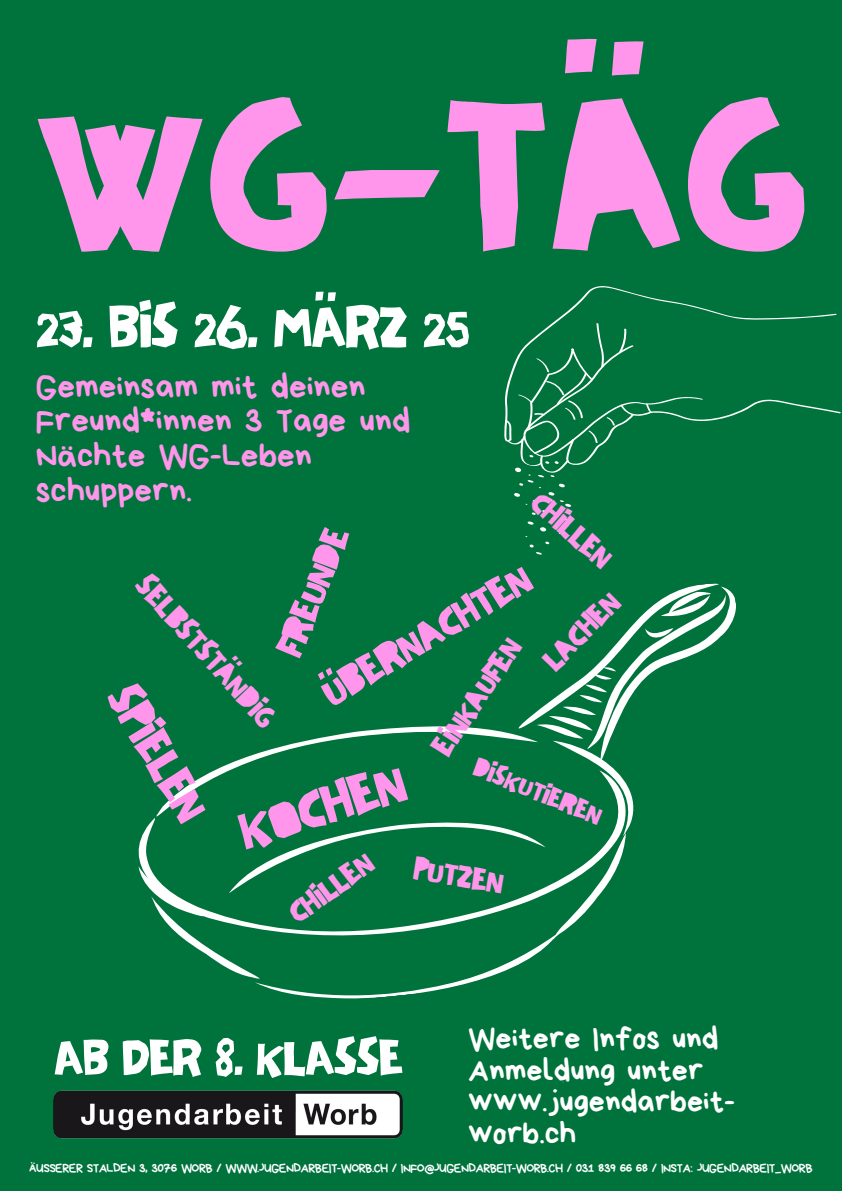
<style>
.page{position:relative;width:842px;height:1191px;background:#fff}
.page>*{position:absolute;margin:0;border:0;box-sizing:border-box;transform-origin:0 0}
.t1{font:248px "NF PAGKAKI Full";color:#ff96eb}
.t2{font:65px "NF PAGKAKI Regular";letter-spacing:-.05em;color:#fff}
.t3{font:61.9px "NF PAGKAKI Full";color:#ff96eb}
.t4{font:55px "NF PAGKAKI Regular";letter-spacing:-.05em;color:#fff}
.t5{font:54.1px "NF PAGKAKI Full";color:#ff96eb}
.t6{font:46.4px "NF PAGKAKI Full";color:#ff96eb}
.t7{font:42.5px "NF PAGKAKI Full";color:#ff96eb}
.t8{font:35px/34.5px "Bryndan Write";color:#ff96eb}
.t9{font:34.8px "NF PAGKAKI Full";color:#ff96eb}
.t10{font:32px/31.5px "Bryndan Write";color:#fff}
.t11{font:29.8px "NF PAGKAKI Full";color:#ff96eb}
.t12{font:13px "Bryndan Write";letter-spacing:-.045em;color:#fff}
</style>
<div class="page">
<div style="left:0;top:0;width:842px;height:1190px;background:#00733c"></div>
<svg style="left:253px;top:726px;width:218px;height:29px"></svg>
<svg style="left:138px;top:755px;width:132px;height:135px"></svg>
<svg style="left:279px;top:842px;width:346px;height:157px"></svg>
<svg style="left:151px;top:806px;width:396px;height:185px"></svg>
<svg style="left:471px;top:583px;width:247px;height:159px"></svg>
<svg style="left:539px;top:584px;width:188px;height:258px"></svg>
<svg style="left:536px;top:589px;width:200px;height:163px"></svg>
<img style="left:53px;top:1090px;width:350px;height:48px">
<svg style="left:552px;top:286px;width:285px;height:37px"></svg>
<svg style="left:504px;top:323px;width:337px;height:231px"></svg>
<h1 class="t1" style="left:30px;top:21px;width:783px">WG-TÄG</h1>
<h2 class="t2" style="left:35px;top:287px;width:437px">23. BIS 26. MÄRZ 25</h2>
<p class="t8" style="left:36px;top:369px;width:376px">Gemeinsam mit deinen<br>Freund*innen 3 Tage und<br>Nächte WG-Leben schuppern.</p>
<h4 class="t9" style="left:549px;top:481px;width:100px;rotate:41deg">CHILLEN</h4>
<p class="t7" style="left:263px;top:645px;width:138px;rotate:-68deg">FREUNDE</p>
<p class="t6" style="left:310px;top:671px;width:238px;rotate:-31deg">ÜBERNACHTEN</p>
<h6 class="t9" style="left:157px;top:564px;width:196px;rotate:48deg">SELBSTSTÄNDIG</h6>
<p class="t9" style="left:533px;top:649px;width:97px;rotate:-45deg">LACHEN</p>
<p class="t9" style="left:421px;top:740px;width:136px;rotate:-56deg">EINKAUFEN</p>
<p class="t5" style="left:147px;top:670px;width:152px;rotate:59deg">SPIELEN</p>
<p class="t11" style="left:482px;top:748px;width:138px;rotate:22deg">DISKUTIEREN</p>
<p class="t3" style="left:228px;top:795px;width:175px;rotate:-17deg">KOCHEN</p>
<p class="t9" style="left:279px;top:898px;width:100px;rotate:-36deg">CHILLEN</p>
<h6 class="t9" style="left:417px;top:847px;width:93px;rotate:9deg">PUTZEN</h6>
<p class="t10" style="left:468px;top:1022px;width:268px">Weitere Infos und<br>Anmeldung unter www.jugendarbeit&shy;worb.ch</p>
<p class="t12" style="left:29px;top:1161px;width:785px">ÄUSSERER STALDEN 3, 3076 WORB / WWW.JUGENDARBEIT-WORB.CH / INFO@JUGENDARBEIT-WORB.CH / 031 839 66 68 / INSTA: JUGENDARBEIT_WORB</p>
<h3 class="t4" style="left:53px;top:1023px;width:352px">AB DER 8. KLASSE</h3>
</div>
